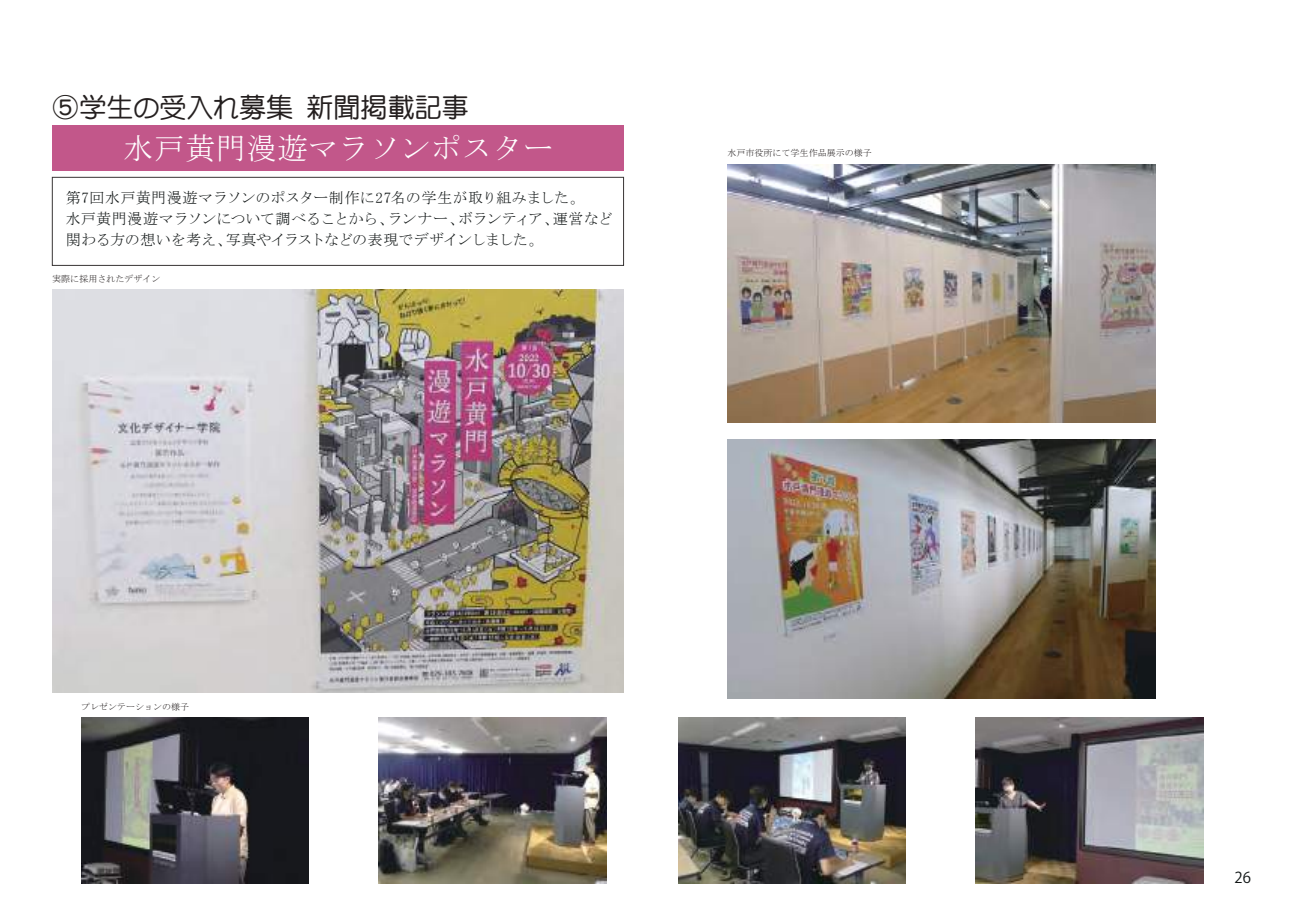
<style>
.page{position:relative;width:1289px;height:919px;background:#fff}
.page>*{position:absolute;margin:0;border:0;box-sizing:border-box;transform-origin:0 0}
.t1{font:30px "MS Mincho";letter-spacing:.025em;color:#fff}
.t2{font:27px "DF Maru Gothic Md WING RKSJ H";color:#241f1f}
.t3{font:15px/21px "MS Mincho";letter-spacing:-.01em;color:#121717}
.t4{font:15px "Koz Go Pr 6 N";color:#121717}
.t5{font:9px "MS Mincho";color:#241f1f}
.s1{color:#262220}
</style>
<div class="page">
<img style="left:379px;top:717px;width:227px;height:166px">
<div style="left:52px;top:126px;width:571px;height:45px;background:#c2578a"></div>
<div style="left:52px;top:177px;width:571px;height:88px;border:1px solid #393535"></div>
<img style="left:52px;top:290px;width:571px;height:402px">
<img style="left:678px;top:717px;width:227px;height:166px">
<img style="left:975px;top:717px;width:228px;height:166px">
<img style="left:81px;top:717px;width:227px;height:166px">
<img style="left:727px;top:164px;width:428px;height:258px">
<img style="left:727px;top:440px;width:428px;height:258px">
<h2 class="t2" style="left:52px;top:94px;width:418px"><span class="s1">⑤</span>学生の受入れ募集　新聞掲載記事</h2>
<h1 class="t1" style="left:123px;top:133px;width:431px">水戸黄門漫遊マラソンポスター</h1>
<p class="t3" style="left:66px;top:187px;width:548px">第7回水戸黄門漫遊マラソンのポスター制作に27名の学生が取り組みました。<br>水戸黄門漫遊マラソンについて調べることから、ランナー、ボランティア、運営など関わる方の想いを考え、写真やイラストなどの表現でデザインしました。</p>
<p class="t5" style="left:52px;top:274px;width:110px">実際に採用されたデザイン</p>
<p class="t5" style="left:727px;top:148px;width:145px">水戸市役所にて学生作品展示の様子</p>
<p class="t5" style="left:81px;top:702px;width:109px">プレゼンテーションの様子</p>
<p class="t4" style="left:1234px;top:869px;width:18px">26</p>
</div>
